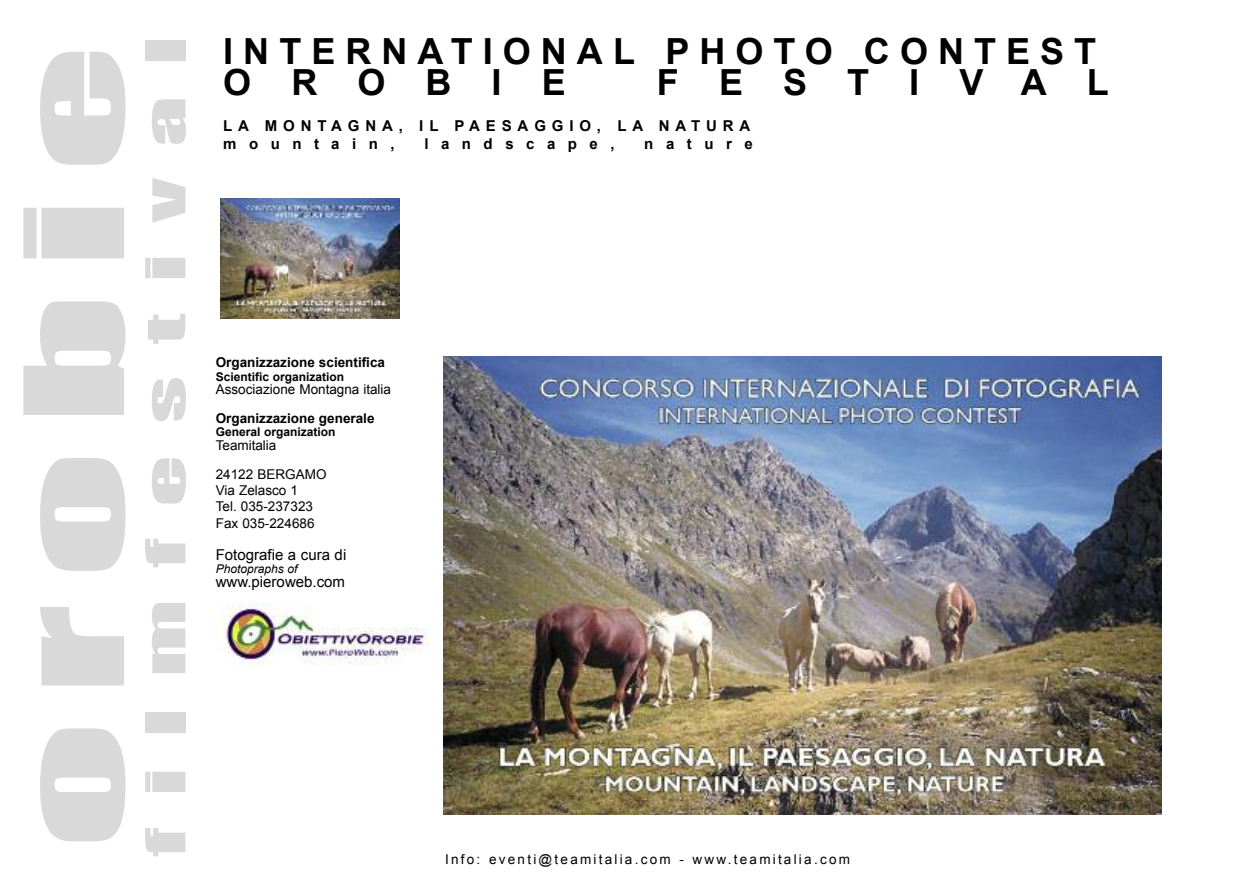
<style>
.page{position:relative;width:1234px;height:893px;background:#fff}
.page>*{position:absolute;margin:0;border:0;box-sizing:border-box;transform-origin:0 0}
.t1{font:127.2px "Impact";letter-spacing:.105em;color:#d9d9d9;scale:1.96 1}
.t2{font:50.85px "Impact";letter-spacing:.32em;color:#d9d9d9;scale:1.96 1}
.t3{font:700 36px/31.5px "Arial";letter-spacing:.28em;color:#000}
.t4{font:700 36px "Arial";letter-spacing:1.11em;color:#000}
.t5{font:700 15px/18px "Arial";letter-spacing:.39em;color:#000}
.t6{font:15px "Arial";color:#000}
.t7{font:700 15px "Arial";letter-spacing:.835em;color:#000}
.t8{font:13.5px/16.8px "Arial";color:#000}
.t9{font:700 13.5px "Arial";color:#000}
.t10{font:13.5px "Arial";letter-spacing:.165em;color:#000}
.t11{font:700 12px "Arial";color:#000}
.t12{font:italic 12px "Arial";color:#000}
</style>
<div class="page">
<img style="left:443px;top:357px;width:717px;height:457px">
<svg style="left:220px;top:199px;width:1px;height:119px"></svg>
<img style="left:221px;top:199px;width:179px;height:119px">
<img style="left:218px;top:604px;width:211px;height:61px">
<h1 class="t1" style="left:-4px;top:849px;width:412px;rotate:-90deg">orobie</h1>
<h2 class="t2" style="left:134px;top:856px;width:420px;rotate:-90deg">filmfestival</h2>
<h3 class="t3" style="left:223px;top:35px;width:874px">INTERNATIONAL PHOTO CONTEST<br>OROBIE</h3>
<h3 class="t4" style="left:656px;top:63px;width:453px">FESTIVAL</h3>
<p class="t5" style="left:223px;top:117px;width:528px">LA MONTAGNA, IL PAESAGGIO, LA NATURA mountain,</p>
<p class="t7" style="left:424px;top:136px;width:192px">landscape,</p>
<p class="t5" style="left:644px;top:135px;width:110px">nature</p>
<p class="t9" style="left:216px;top:355px;width:171px">Organizzazione scientifica</p>
<p class="t11" style="left:216px;top:370px;width:130px">Scientific organization</p>
<p class="t8" style="left:216px;top:381px;width:177px">Associazione Montagna italia</p>
<p class="t9" style="left:216px;top:411px;width:160px">Organizzazione generale</p>
<p class="t11" style="left:216px;top:425px;width:121px">General organization</p>
<p class="t8" style="left:216px;top:431px;width:112px;line-height:29px">Teamitalia<br>24122 BERGAMO</p>
<p class="t8" style="left:216px;top:482px;width:100px">Via Zelasco 1<br>Tel. 035-237323<br>Fax 035-224686</p>
<p class="t6" style="left:216px;top:546px;width:132px">Fotografie a cura di</p>
<p class="t12" style="left:216px;top:562px;width:83px">Photopraphs of</p>
<p class="t6" style="left:216px;top:573px;width:131px">www.pieroweb.com</p>
<p class="t10" style="left:445px;top:851px;width:406px">Info: eventi@teamitalia.com - www.teamitalia.com</p>
</div>
